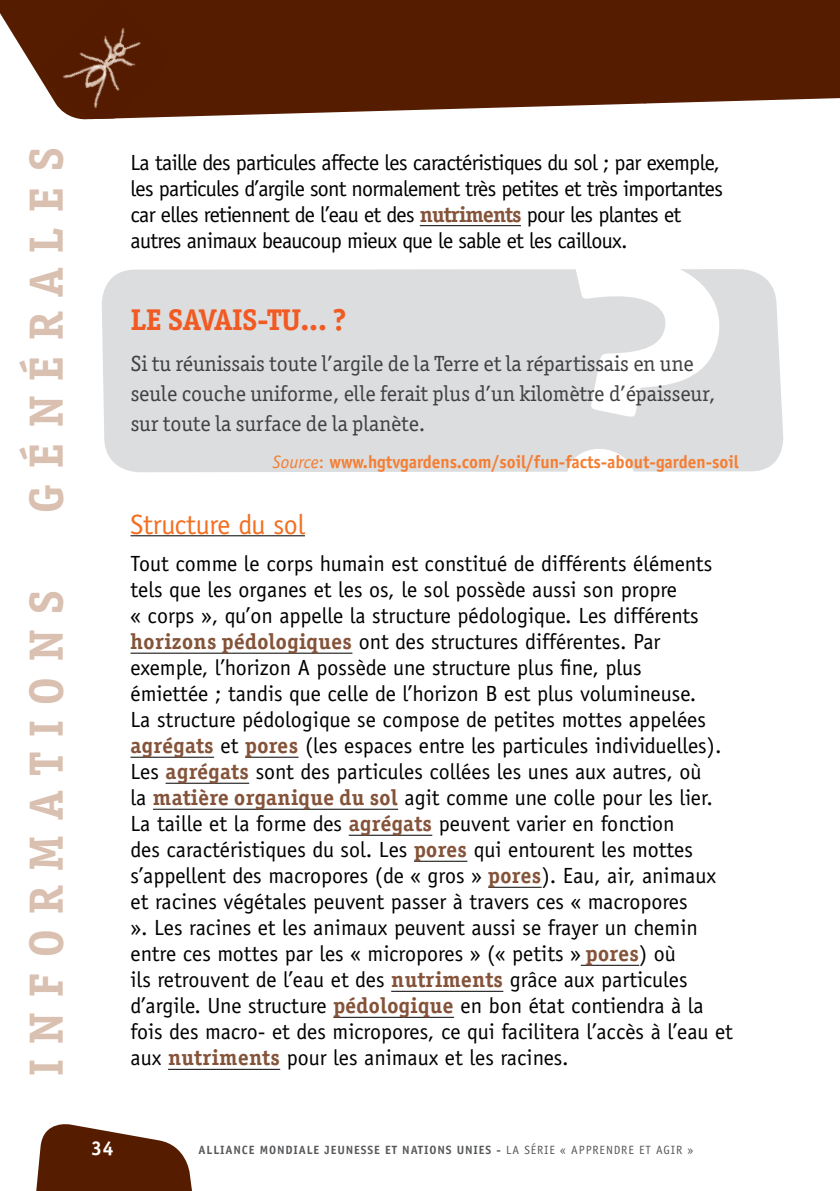
<style>
.page{position:relative;width:840px;height:1191px;background:#fff}
.page>*{position:absolute;margin:0;border:0;box-sizing:border-box;transform-origin:0 0}
.t1{font:700 48px "Officina Ser ITC Std";letter-spacing:.33em;color:#d9c0b0}
.t2{font:700 30px "Officina Ser ITC Std";color:#f15a22}
.t3{font:28px "Officina Sans Std";letter-spacing:-.01em;color:#f36f21}
.t4{font:22px/26px "Officina Sans Std";color:#000}
.t5{font:22px/26px "Officina Sans Std";letter-spacing:-.03em;color:#000}
.t6{font:22px/30px "Officina Ser ITC Std";color:#414042}
.t7{font:700 20px "Officina Sans Std";color:#fff}
.t8{font:700 18px "Officina Sans Std";color:#f47d32;scale:.96 1}
.t9{font:700 12px "Officina Sans Std";letter-spacing:.07em;color:#58595b}
.s1{font-family:"Officina Ser ITC Std";font-weight:700;color:#845339}
.s2{font-weight:400;font-style:italic}
.s3{font-weight:400}
</style>
<div class="page">
<svg style="left:36px;top:1124px;width:156px;height:67px"></svg>
<div style="left:645px;top:0;width:194px;height:103px;background:#551c00"></div>
<svg style="left:0;top:0;width:645px;height:120px;background:#6a381f"></svg>
<img style="left:39px;top:0;width:131px;height:119px">
<div style="left:102px;top:269px;width:681px;height:203px;background:#dcddde"></div>
<hr style="left:419px;top:225px;width:101px;height:1px;background:#000">
<hr style="left:130px;top:535px;width:175px;height:1px;background:#000">
<hr style="left:130px;top:653px;width:222px;height:1px;background:#000">
<hr style="left:130px;top:757px;width:84px;height:1px;background:#000">
<hr style="left:245px;top:757px;width:53px;height:1px;background:#000">
<hr style="left:165px;top:783px;width:84px;height:1px;background:#000">
<hr style="left:153px;top:809px;width:245px;height:1px;background:#000">
<hr style="left:348px;top:835px;width:84px;height:1px;background:#000">
<hr style="left:414px;top:861px;width:53px;height:1px;background:#000">
<hr style="left:488px;top:887px;width:53px;height:1px;background:#000">
<hr style="left:580px;top:965px;width:59px;height:1px;background:#000">
<hr style="left:391px;top:991px;width:112px;height:1px;background:#000">
<hr style="left:333px;top:1017px;width:121px;height:1px;background:#000">
<hr style="left:168px;top:1069px;width:112px;height:1px;background:#000">
<div style="left:529px;top:269px;width:201px;height:203px;background:#dcddde"></div>
<h1 class="t1" style="left:17px;top:512px;width:366px;rotate:-90deg">GÉNÉRALES</h1>
<p class="t5" style="left:130px;top:149px;width:593px">La taille des particules affecte les caractéristiques du sol ; par exemple, les particules d’argile sont normalement très petites et très importantes car elles retiennent de l’eau et des <span class="s1">nutriments</span> pour les plantes et autres animaux beaucoup mieux que le sable et les cailloux.</p>
<p class="t3" style="left:130px;top:508px;width:176px">Structure du sol</p>
<p class="t4" style="left:130px;top:551px;width:603px">Tout comme le corps humain est constitué de différents éléments tels que les organes et les os, le sol possède aussi son propre<br>« corps », qu’on appelle la structure pédologique. Les différents <span class="s1">horizons pédologiques</span> ont des structures différentes. Par exemple, l’horizon A possède une structure plus fine, plus<br>émiettée ; tandis que celle de l’horizon B est plus volumineuse.<br>La structure pédologique se compose de petites mottes appelées <span class="s1">agrégats</span> et <span class="s1">pores</span> (les espaces entre les particules individuelles).<br>Les <span class="s1">agrégats</span> sont des particules collées les unes aux autres, où<br>la <span class="s1">matière organique du sol</span> agit comme une colle pour les lier.<br>La taille et la forme des <span class="s1">agrégats</span> peuvent varier en fonction<br>des caractéristiques du sol. Les <span class="s1">pores</span> qui entourent les mottes s’appellent des macropores (de « gros » <span class="s1">pores</span>). Eau, air, animaux et racines végétales peuvent passer à travers ces « macropores<br>». Les racines et les animaux peuvent aussi se frayer un chemin entre ces mottes par les « micropores » (« petits » <span class="s1">pores</span>) où<br>ils retrouvent de l’eau et des <span class="s1">nutriments</span> grâce aux particules d’argile. Une structure <span class="s1">pédologique</span> en bon état contiendra à la fois des macro- et des micropores, ce qui facilitera l’accès à l’eau et aux <span class="s1">nutriments</span> pour les animaux et les racines.</p>
<h2 class="t2" style="left:131px;top:301px;width:53px">Le savais</h2>
<h2 class="t2" style="left:257px;top:301px;width:90px">-tu... ?</h2>
<p class="t6" style="left:131px;top:348px;width:586px">Si tu réunissais toute l’argile de la Terre et la répartissais en une seule couche uniforme, elle ferait plus d’un kilomètre d’épaisseur, sur toute la surface de la planète.</p>
<p class="t8" style="left:272px;top:451px;width:487px"><span class="s2">Source</span><span class="s3">:</span> www.hgtvgardens.com/soil/fun-facts-about-garden-soil</p>
<h1 class="t1" style="left:17px;top:1076px;width:488px;rotate:-90deg">INFORMATIONS</h1>
<p class="t7" style="left:91px;top:1135px;width:24px">34</p>
<p class="t9" style="left:198px;top:1142px;width:496px">Alliance Mondiale Jeunesse et Nations Unies - <span class="s3">La série « Apprendre et agir »</span></p>
</div>
